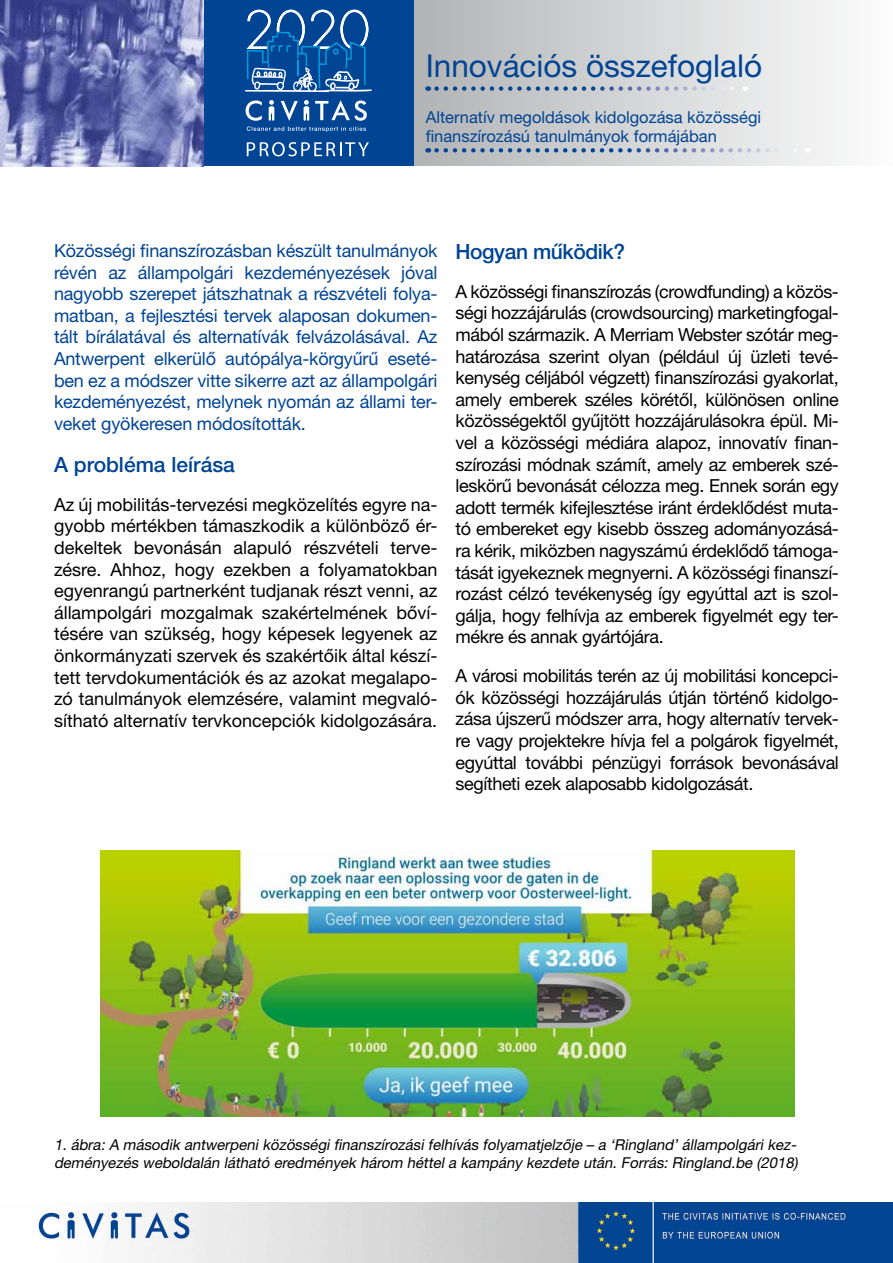
<style>
.page{position:relative;width:893px;height:1263px;background:#fff}
.page>*{position:absolute;margin:0;border:0;box-sizing:border-box;transform-origin:0 0}
.t1{font:31.5px "Helvetica Neue LT Pro";color:#004494}
.t2{font:500 21px "Helvetica Neue LT Pro";letter-spacing:-.01em;color:#004494}
.t3{font:18px/21.6px "Helvetica Neue LT Pro";letter-spacing:-.02em;color:#000;text-align:justify}
.t4{font:18px/21.6px "Helvetica Neue LT Pro";letter-spacing:-.01em;color:#004494;text-align:justify}
.t5{font:16.5px/19.5px "Helvetica Neue LT Pro";color:#004494}
.t6{font:italic 15px/18px "Helvetica Neue LT Pro";color:#000}
</style>
<div class="page">
<img style="left:37px;top:1203px;width:856px;height:60px">
<div style="left:413px;top:0;width:480px;height:165px;background:linear-gradient(to right,#b1b3b5,#fdfdfd)"></div>
<div style="left:200px;top:0;width:214px;height:165px;background:#004494"></div>
<img style="left:0;top:0;width:203px;height:166px">
<svg style="left:246px;top:100px;width:121px;height:32px"></svg>
<svg style="left:245px;top:10px;width:127px;height:82px"></svg>
<svg style="left:247px;top:142px;width:122px;height:14px"></svg>
<svg style="left:437px;top:86px;width:309px;height:5px;background:#a2b0c5"></svg>
<svg style="left:436px;top:148px;width:372px;height:5px;background:#a5b3c8"></svg>
<img style="left:101px;top:850px;width:693px;height:266px">
<h1 class="t1" style="left:426px;top:47px;width:338px">Innovációs összefoglaló</h1>
<p class="t5" style="left:426px;top:107px;width:337px">Alternatív megoldások kidolgozása közösségi finanszírozású tanulmányok formájában</p>
<p class="t4" style="left:54px;top:240px;width:385px">Közösségi finanszírozásban készült tanulmányok révén az állampolgári kezdeményezések jóval nagyobb szerepet játszhatnak a részvételi folya&shy;matban, a fejlesztési tervek alaposan dokumen&shy;tált bírálatával és alternatívák felvázolásával. Az Antwerpent elkerülő autópálya-körgyűrű eseté&shy;ben ez a módszer vitte sikerre azt az állampolgári kezdeményezést, melynek nyomán az állami ter&shy;veket gyökeresen módosították.</p>
<p class="t2" style="left:54px;top:452px;width:182px">A probléma leírása</p>
<p class="t3" style="left:54px;top:493px;width:385px">Az új mobilitás-tervezési megközelítés egyre na&shy;gyobb mértékben támaszkodik a különböző ér&shy;dekeltek bevonásán alapuló részvételi terve&shy;zésre. Ahhoz, hogy ezekben a folyamatokban egyenrangú partnerként tudjanak részt venni, az állampolgári mozgalmak szakértelmének bőví&shy;tésére van szükség, hogy képesek legyenek az önkormányzati szervek és szakértőik által készí&shy;tett tervdokumentációk és az azokat megalapo&shy;zó tanulmányok elemzésére, valamint megvaló&shy;sítható alternatív tervkoncepciók kidolgozására.</p>
<p class="t2" style="left:455px;top:239px;width:171px">Hogyan működik?</p>
<p class="t3" style="left:455px;top:280px;width:385px">A közösségi finanszírozás (crowdfunding) a közös&shy;ségi hozzájárulás (crowdsourcing) marketingfogal&shy;mából származik. A Merriam Webster szótár meg&shy;határozása szerint olyan (például új üzleti tevé&shy;kenység céljából végzett) finanszírozási gyakorlat, amely emberek széles körétől, különösen online közösségektől gyűjtött hozzájárulásokra épül. Mi&shy;vel a közösségi médiára alapoz, innovatív finan&shy;szírozási módnak számít, amely az emberek szé&shy;leskörű bevonását célozza meg. Ennek során egy adott termék kifejlesztése iránt érdeklődést muta&shy;tó embereket egy kisebb összeg adományozásá&shy;ra kérik, miközben nagyszámú érdeklődő támoga&shy;tását igyekeznek megnyerni. A közösségi finanszí&shy;rozást célzó tevékenység így egyúttal azt is szol&shy;gálja, hogy felhívja az emberek figyelmét egy ter&shy;mékre és annak gyártójára.</p>
<p class="t3" style="left:455px;top:665px;width:385px">A városi mobilitás terén az új mobilitási koncepci&shy;ók közösségi hozzájárulás útján történő kidolgo&shy;zása újszerű módszer arra, hogy alternatív tervek&shy;re vagy projektekre hívja fel a polgárok figyelmét, egyúttal további pénzügyi források bevonásával segítheti ezek alaposabb kidolgozását.</p>
<p class="t6" style="left:54px;top:1136px;width:747px">1. ábra: A második antwerpeni közösségi finanszírozási felhívás folyamatjelzője – a ‘Ringland’ állampolgári kez&shy;deményezés weboldalán látható eredmények három héttel a kampány kezdete után. Forrás: Ringland.be (2018)</p>
</div>
